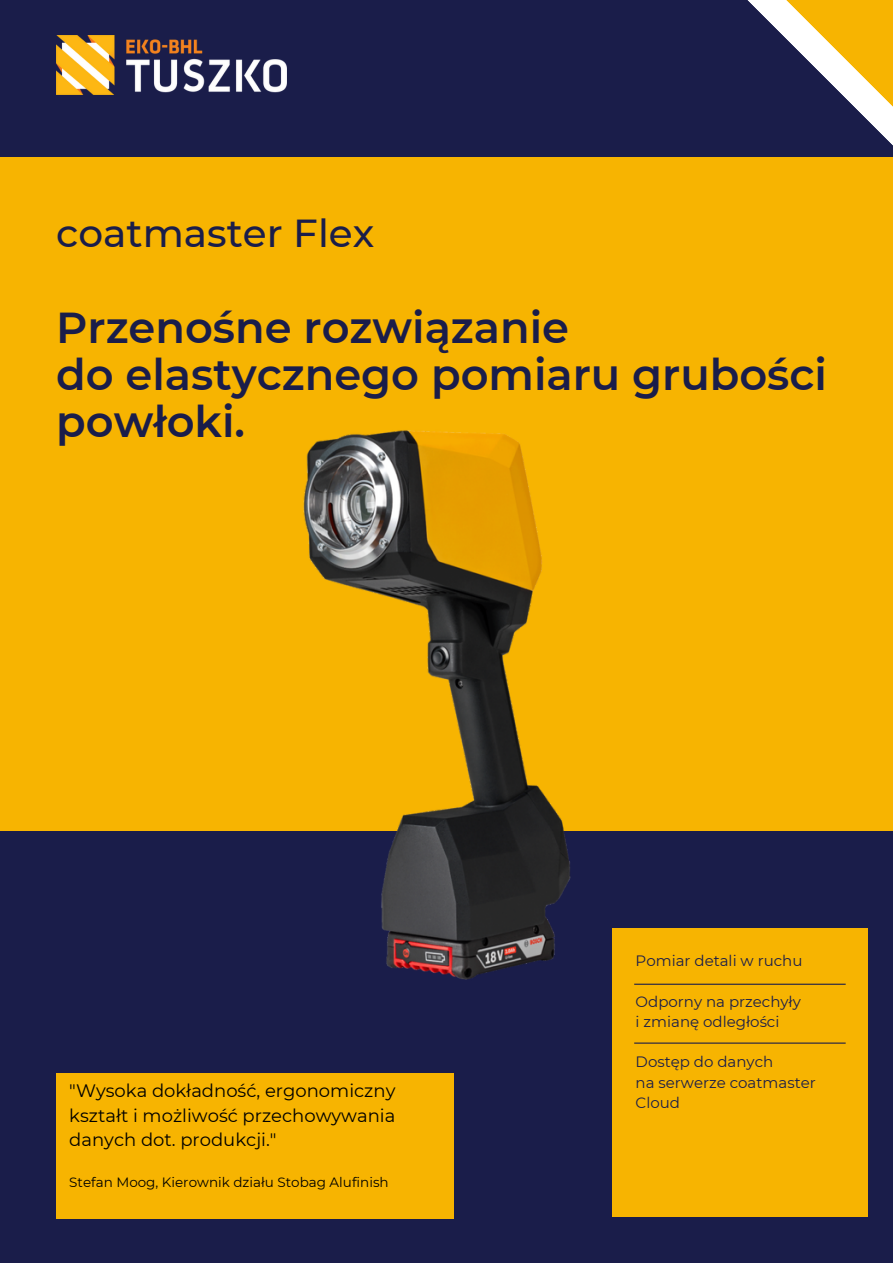
<style>
.page{position:relative;width:893px;height:1264px;background:#fff}
.page>*{position:absolute;margin:0;border:0;box-sizing:border-box;transform-origin:0 0}
.t1{font:600 43.2px/47.2px "Montserrat";color:#1a1d4a}
.t2{font:500 39px "Montserrat";color:#1a1d4a}
.t3{font:18px/24.8px "Montserrat";color:#000;text-align:justify}
.t4{font:15px/20.2px "Montserrat";color:#1a1d4a}
.t5{font:13.5px "Montserrat";color:#000}
</style>
<div class="page">
<div style="left:0;top:0;width:892px;height:1262px;background:#1a1d4a"></div>
<svg style="left:747px;top:0;width:145px;height:145px"></svg>
<img style="left:56px;top:36px;width:231px;height:58px">
<div style="left:0;top:157px;width:892px;height:673px;background:#f7b401"></div>
<div style="left:56px;top:1072px;width:397px;height:146px;background:#f7b401"></div>
<div style="left:612px;top:927px;width:255px;height:289px;background:#f7b401"></div>
<hr style="left:634px;top:983px;width:211px;height:1px;background:#1a1d4a">
<hr style="left:634px;top:1042px;width:211px;height:1px;background:#1a1d4a">
<img style="left:239px;top:430px;width:406px;height:555px">
<h2 class="t2" style="left:56px;top:209px;width:319px">coatmaster Flex</h2>
<h1 class="t1" style="left:56px;top:304px;width:772px">Przenośne rozwiązanie<br>do elastycznego pomiaru grubości powłoki.</h1>
<p class="t3" style="left:69px;top:1078px;width:327px">"Wysoka dokładność, ergonomiczny kształt i możliwość przechowywania danych dot. produkcji."</p>
<p class="t5" style="left:69px;top:1173px;width:321px">Stefan Moog, Kierownik działu Stobag Alufinish</p>
<p class="t4" style="left:635px;top:950px;width:168px">Pomiar detali w ruchu</p>
<p class="t4" style="left:635px;top:991px;width:167px">Odporny na przechyły i zmianę odległości</p>
<p class="t4" style="left:635px;top:1051px;width:182px">Dostęp do danych<br>na serwerze coatmaster<br>Cloud</p>
</div>
